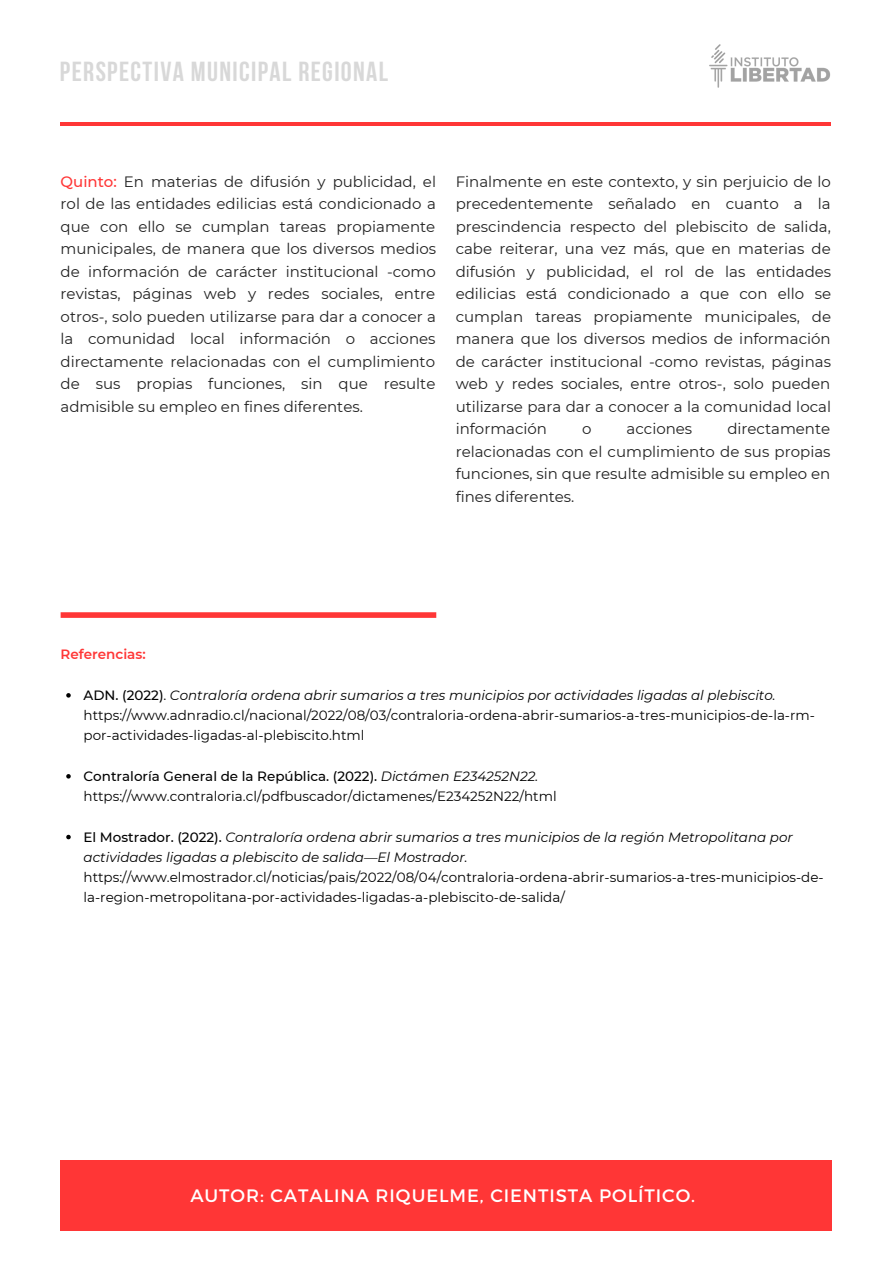
<style>
.page{position:relative;width:893px;height:1264px;background:#fff}
.page>*{position:absolute;margin:0;border:0;box-sizing:border-box;transform-origin:0 0}
.t1{font:700 27.45px "Bebas Neue";letter-spacing:.05em;color:#d8d8d8}
.t2{font:18px "Montserrat";letter-spacing:.05em;color:#fff}
.t3{font:15px/22.5px "Montserrat";color:#222;text-align:justify}
.t4{font:13.5px/20.2px "Montserrat";color:#000}
.t5{font:italic 13.5px/20.2px "Montserrat";color:#000}
.t6{font:600 13.5px "Montserrat";color:#ff3636}
.s1{font-weight:500;color:#ff3636}
.s2{font-weight:500}
.s3{font-style:italic}
.s4{font-weight:500;font-style:normal}
</style>
<div class="page">
<hr style="left:61px;top:122px;width:770px;height:3px;background:#ff3636">
<img style="left:709px;top:44px;width:122px;height:44px">
<svg style="left:66px;top:693px;width:5px;height:4px"></svg>
<svg style="left:66px;top:774px;width:5px;height:4px"></svg>
<svg style="left:66px;top:834px;width:5px;height:5px"></svg>
<div style="left:61px;top:612px;width:375px;height:6px;background:#ff3636"></div>
<div style="left:60px;top:1160px;width:771px;height:69px;background:#ff3636"></div>
<h1 class="t1" style="left:60px;top:60px;width:330px">PERSPECTIVA MUNICIPAL REGIONAL</h1>
<p class="t3" style="left:61px;top:170px;width:377px"><span class="s1">Quinto:</span> En materias de difusión y publicidad, el rol de las entidades edilicias está condicionado a que con ello se cumplan tareas propiamente municipales, de manera que los diversos medios de información de carácter institucional -como revistas, páginas web y redes sociales, entre otros-, solo pueden utilizarse para dar a conocer a la comunidad local información o acciones directamente relacionadas con el cumplimiento de sus propias funciones, sin que resulte admisible su empleo en fines diferentes.</p>
<p class="t3" style="left:455px;top:170px;width:377px">Finalmente en este contexto, y sin perjuicio de lo precedentemente señalado en cuanto a la prescindencia respecto del plebiscito de salida, cabe reiterar, una vez más, que en materias de difusión y publicidad, el rol de las entidades edilicias está condicionado a que con ello se cumplan tareas propiamente municipales, de manera que los diversos medios de información de carácter institucional -como revistas, páginas web y redes sociales, entre otros-, solo pueden utilizarse para dar a conocer a la comunidad local información</p>
<p class="t3" style="left:455px;top:417px;width:376px;text-indent:272px">directamente relacionadas con el cumplimiento de sus propias funciones, sin que resulte admisible su empleo en fines diferentes.</p>
<p class="t3" style="left:582px;top:417px;width:11px">o</p>
<p class="t3" style="left:626px;top:417px;width:67px">acciones</p>
<p class="t6" style="left:61px;top:646px;width:87px">Referencias:</p>
<p class="t4" style="left:84px;top:685px;width:732px"><span class="s2">ADN. (2022)</span>. <span class="s3">Contraloría ordena abrir sumarios a tres municipios por actividades ligadas al plebiscito. </span>https://www.adnradio.cl/nacional/2022/08/03/contraloria-ordena-abrir-sumarios-a-tres-municipios-de-la-rm&shy;por-actividades-ligadas-al-plebiscito.html</p>
<p class="t4" style="left:84px;top:765px;width:474px"><span class="s2">Contraloría General de la República. (2022).</span> <span class="s3">Dictámen E234252N22. </span>https://www.contraloria.cl/pdfbuscador/dictamenes/E234252N22/html</p>
<p class="t5" style="left:84px;top:826px;width:710px"><span class="s4">El Mostrador. (2022).</span> Contraloría ordena abrir sumarios a tres municipios de la región Metropolitana por actividades ligadas a plebiscito de salida—El Mostrador.</p>
<p class="t4" style="left:84px;top:867px;width:741px">https://www.elmostrador.cl/noticias/pais/2022/08/04/contraloria-ordena-abrir-sumarios-a-tres-municipios-de&shy;la-region-metropolitana-por-actividades-ligadas-a-plebiscito-de-salida/</p>
<p class="t2" style="left:190px;top:1184px;width:506px">AUTOR: CATALINA RIQUELME, CIENTISTA POLÍTICO.</p>
</div>
